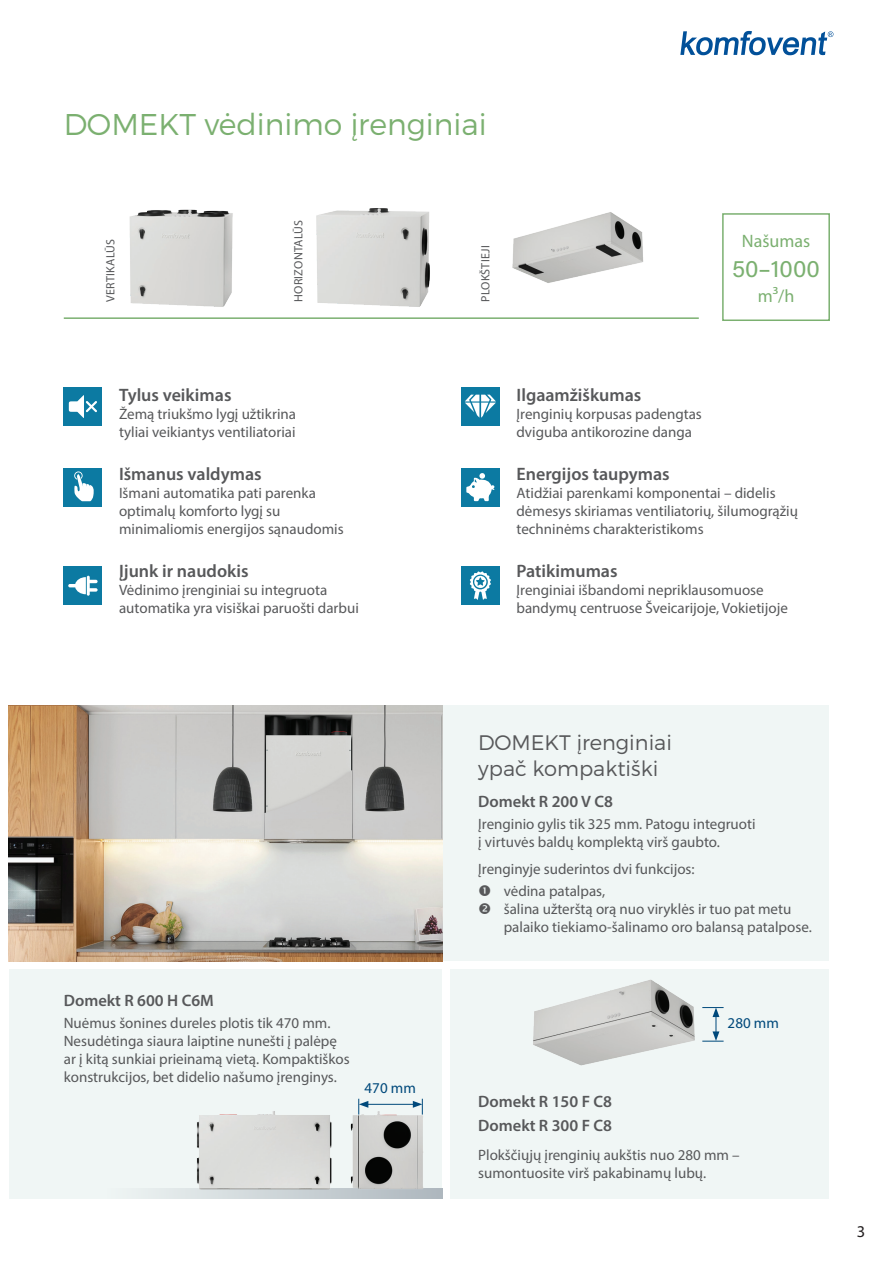
<style>
.page{position:relative;width:893px;height:1263px;background:#fff}
.page>*{position:absolute;margin:0;border:0;box-sizing:border-box;transform-origin:0 0}
.t1{font:300 30px "Montserrat";color:#7bb070}
.t2{font:24px "Acumin Variable Concept";letter-spacing:.005em;color:#7bb070}
.t3{font:300 21px/25.2px "Montserrat";color:#57585a}
.t4{font:600 18px "Myriad Pro";color:#57585a}
.t5{font:18px "Myriad Pro";color:#7bb070}
.t6{font:600 16.5px/24px "Myriad Pro";color:#57585a}
.t7{font:16.5px "Myriad Pro";color:#231f20}
.t8{font:15px/18px "Myriad Pro";color:#57585a}
.t9{font:15px "Myriad Pro";color:#00497b}
.t10{font:12px "Myriad Pro";letter-spacing:.02em;color:#57585a}
</style>
<div class="page">
<svg style="left:680px;top:31px;width:153px;height:24px"></svg>
<div style="left:461px;top:566px;width:38px;height:39px;background:#0c7aa2"></div>
<div style="left:461px;top:468px;width:38px;height:38px;background:#0c7aa2"></div>
<div style="left:461px;top:387px;width:38px;height:39px;background:#0c7aa2"></div>
<div style="left:64px;top:566px;width:38px;height:39px;background:#0c7aa2"></div>
<div style="left:64px;top:468px;width:38px;height:38px;background:#0c7aa2"></div>
<div style="left:64px;top:387px;width:38px;height:39px;background:#0c7aa2"></div>
<div style="left:4px;top:706px;width:825px;height:255px;background:#f0f6f5"></div>
<div style="left:722px;top:213px;width:108px;height:108px;border:2px solid #7bb070"></div>
<svg style="left:69px;top:395px;width:28px;height:23px"></svg>
<svg style="left:74px;top:471px;width:20px;height:30px"></svg>
<svg style="left:68px;top:576px;width:30px;height:20px"></svg>
<div style="left:451px;top:969px;width:378px;height:230px;background:#f0f6f5"></div>
<div style="left:4px;top:969px;width:438px;height:230px;background:#f0f6f5"></div>
<hr style="left:64px;top:317px;width:635px;height:2px;background:#7bb070">
<svg style="left:466px;top:473px;width:28px;height:28px"></svg>
<svg style="left:470px;top:571px;width:21px;height:29px"></svg>
<div style="left:0;top:699px;width:9px;height:523px;background:#fff"></div>
<img style="left:316px;top:208px;width:114px;height:99px">
<img style="left:129px;top:209px;width:104px;height:98px">
<svg style="left:465px;top:395px;width:31px;height:23px"></svg>
<svg style="left:702px;top:1007px;width:22px;height:35px"></svg>
<img style="left:533px;top:979px;width:162px;height:87px">
<hr style="left:366px;top:1104px;width:49px;height:1px;background:#00497b">
<svg style="left:156px;top:1189px;width:286px;height:10px"></svg>
<svg style="left:413px;top:1099px;width:10px;height:10px"></svg>
<img style="left:195px;top:1111px;width:140px;height:83px">
<svg style="left:358px;top:1099px;width:10px;height:10px"></svg>
<img style="left:348px;top:1109px;width:77px;height:82px">
<img style="left:512px;top:212px;width:132px;height:71px">
<img style="left:9px;top:706px;width:433px;height:255px">
<h1 class="t1" style="left:64px;top:106px;width:425px">DOMEKT vėdinimo įrenginiai</h1>
<p class="t10" style="left:103px;top:302px;width:65px;rotate:-90deg">VERTIKALŪS</p>
<p class="t10" style="left:291px;top:302px;width:83px;rotate:-90deg">HORIZONTALŪS</p>
<p class="t10" style="left:478px;top:302px;width:58px;rotate:-90deg">PLOKŠTIEJI</p>
<p class="t5" style="left:742px;top:230px;width:70px">Našumas</p>
<h2 class="t2" style="left:732px;top:252px;width:90px">50–1000</h2>
<p class="t5" style="left:758px;top:285px;width:38px">m³/h</p>
<p class="t4" style="left:119px;top:383px;width:114px">Tylus veikimas</p>
<p class="t8" style="left:119px;top:405px;width:179px">Žemą triukšmo lygį užtikrina tyliai veikiantys ventiliatoriai</p>
<p class="t4" style="left:119px;top:463px;width:144px">Išmanus valdymas</p>
<p class="t8" style="left:119px;top:484px;width:226px">Išmani automatika pati parenka optimalų komforto lygį su minimaliomis energijos sąnaudomis</p>
<p class="t4" style="left:119px;top:560px;width:131px">Įjunk ir naudokis</p>
<p class="t8" style="left:119px;top:581px;width:241px">Vėdinimo įrenginiai su integruota automatika yra visiškai paruošti darbui</p>
<p class="t4" style="left:516px;top:383px;width:126px">Ilgaamžiškumas</p>
<p class="t8" style="left:516px;top:405px;width:187px">Įrenginių korpusas padengtas dviguba antikorozine danga</p>
<p class="t4" style="left:516px;top:463px;width:155px">Energijos taupymas</p>
<p class="t8" style="left:516px;top:484px;width:283px">Atidžiai parenkami komponentai – didelis dėmesys skiriamas ventiliatorių, šilumogrąžių techninėms charakteristikoms</p>
<p class="t4" style="left:516px;top:560px;width:103px">Patikimumas</p>
<p class="t8" style="left:516px;top:581px;width:273px">Įrenginiai išbandomi nepriklausomuose bandymų centruose Šveicarijoje, Vokietijoje</p>
<p class="t6" style="left:64px;top:988px;width:152px">Domekt R 600 H C6M</p>
<p class="t8" style="left:64px;top:1014px;width:287px">Nuėmus šonines dureles plotis tik 470 mm.<br>Nesudėtinga siaura laiptine nunešti į palėpę ar į kitą sunkiai prieinamą vietą. Kompaktiškos konstrukcijos, bet didelio našumo įrenginys.</p>
<p class="t9" style="left:365px;top:1079px;width:53px">470 mm</p>
<h3 class="t3" style="left:478px;top:730px;width:195px">DOMEKT įrenginiai ypač kompaktiški</h3>
<p class="t6" style="left:478px;top:789px;width:136px">Domekt R 200 V C8</p>
<p class="t8" style="left:478px;top:815px;width:279px">Įrenginio gylis tik 325 mm. Patogu integruoti į virtuvės baldų komplektą virš gaubto.</p>
<p class="t8" style="left:504px;top:857px;width:192px;line-height:22.2px;text-indent:-26px">Įrenginyje suderintos dvi funkcijos: vėdina patalpas,</p>
<p class="t8" style="left:504px;top:900px;width:309px">šalina užterštą orą nuo viryklės ir tuo pat metu palaiko tiekiamo-šalinamo oro balansą patalpose.</p>
<p class="t9" style="left:728px;top:1014px;width:53px">280 mm</p>
<p class="t6" style="left:478px;top:1089px;width:135px">Domekt R 150 F C8<br>Domekt R 300 F C8</p>
<p class="t8" style="left:478px;top:1146px;width:263px">Plokščiųjų įrenginių aukštis nuo 280 mm – sumontuosite virš pakabinamų lubų.</p>
<p class="t7" style="left:857px;top:1221px;width:10px">3</p>
</div>
